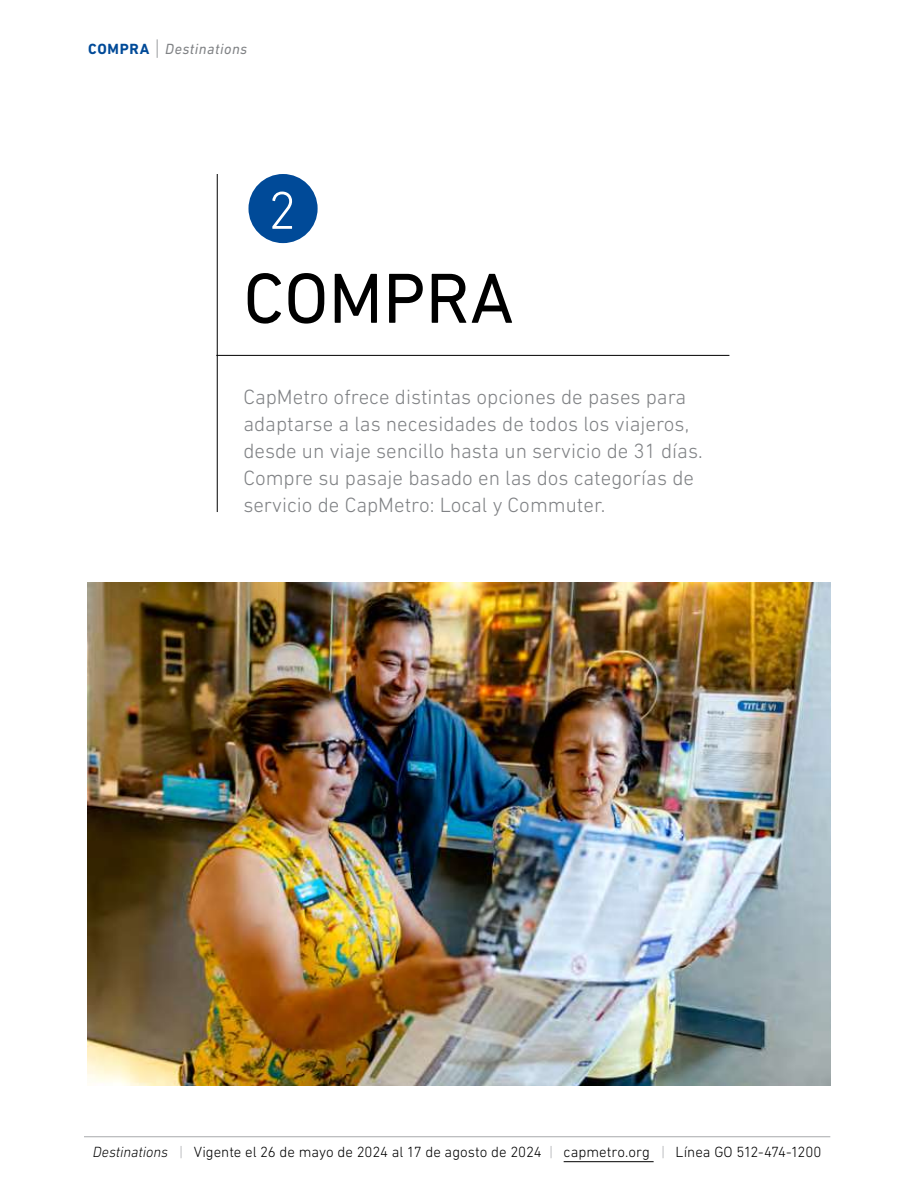
<style>
.page{position:relative;width:918px;height:1188px;background:#fff}
.page>*{position:absolute;margin:0;border:0;box-sizing:border-box;transform-origin:0 0}
.t1{font:72px "DIN Next LT Pro";color:#000}
.t2{font:300 54px "DIN Next LT Pro";color:#fff}
.t3{font:300 21px/27px "DIN Next LT Pro";color:#808285}
.t4{font:300 15px "DIN Next LT Pro";color:#000}
.t5{font:italic 15px "DIN Next LT Pro";letter-spacing:.03em;color:#808285}
.s1{font-weight:700;font-style:normal;color:#004a98}
.s2{font-weight:300;font-style:normal;font-size:22.5px}
.s3{font-style:italic}
.s4{font-style:italic;color:#a7a9ac}
</style>
<div class="page">
<hr style="left:84px;top:1137px;width:746px;height:1px;background:#a7a9ac">
<hr style="left:564px;top:1161px;width:90px;height:1px;background:#000">
<hr style="left:216px;top:355px;width:513px;height:1px;background:#000">
<hr style="left:217px;top:174px;width:1px;height:338px;background:#000">
<div style="left:248px;top:174px;width:70px;height:69px;background:#004a98;border-radius:50%"></div>
<img style="left:88px;top:582px;width:742px;height:504px">
<p class="t5" style="left:88px;top:40px;width:161px"><span class="s1">COMPRA</span> <span class="s2">|</span> Destinations</p>
<h2 class="t2" style="left:268px;top:179px;width:30px">2</h2>
<h1 class="t1" style="left:243px;top:257px;width:272px">COMPRA</h1>
<p class="t3" style="left:243px;top:383px;width:461px">CapMetro ofrece distintas opciones de pases para adaptarse a las necesidades de todos los viajeros, desde un viaje sencillo hasta un servicio de 31 días.<br>Compre su pasaje basado en las dos categorías de servicio de CapMetro: Local y Commuter.</p>
<p class="t4" style="left:93px;top:1143px;width:730px"><span class="s3">Destinations</span> <span class="s4">|</span> Vigente el 26 de mayo de 2024 al 17 de agosto de 2024 <span class="s4">|</span> capmetro.org <span class="s4">|</span> Línea GO 512-474-1200</p>
</div>
